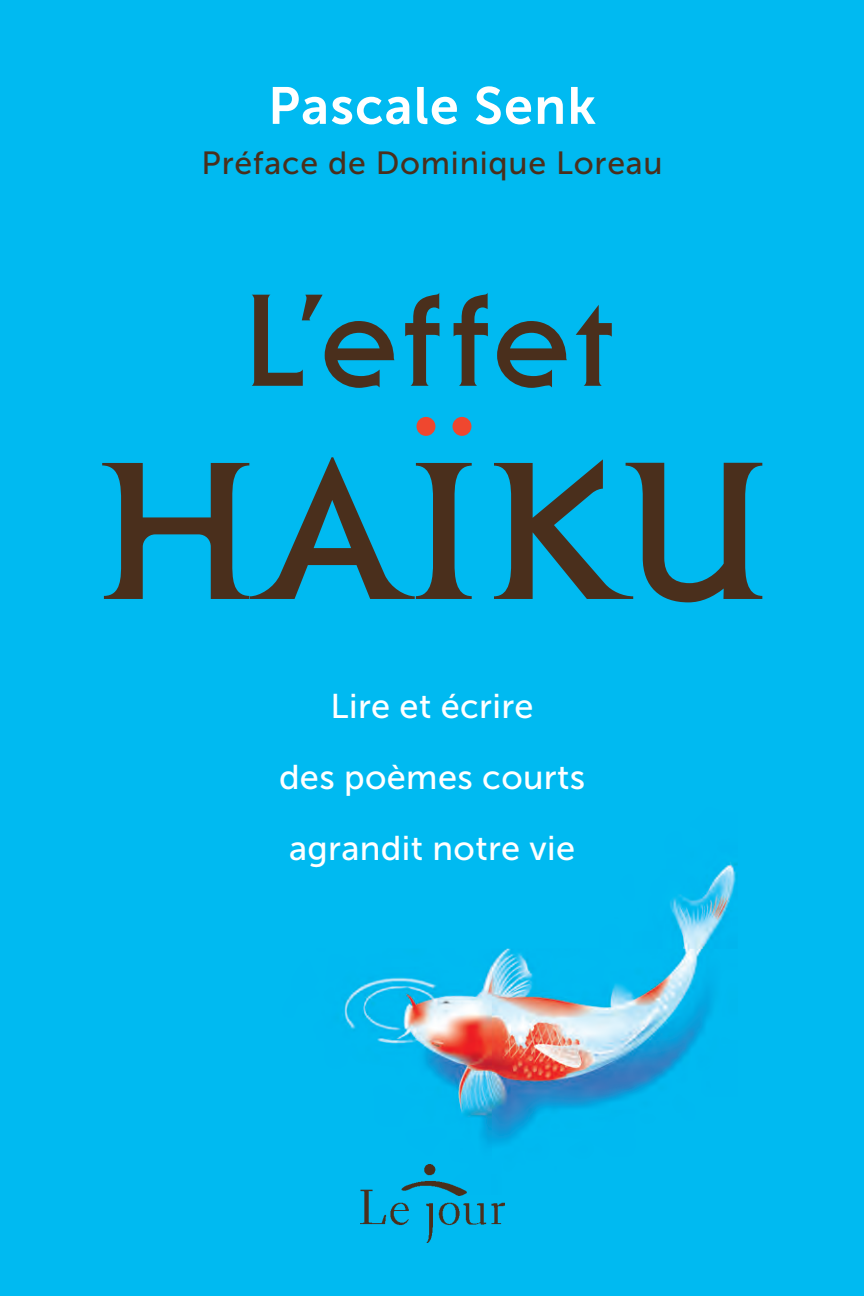
<style>
.page{position:relative;width:864px;height:1296px;background:#00baf1}
.page>*{position:absolute;margin:0;border:0;box-sizing:border-box;transform-origin:0 0}
.t1{font:190.4px "Felina T26 Gothic";letter-spacing:-.015em;color:#4a2f1c}
.t2{font:700 128px "Serif Gothic";letter-spacing:.045em;color:#4a2f1c}
.t3{font:52px "Museo Sans 700";letter-spacing:.025em;color:#fff}
.t4{font:34.4px/70.8px "Museo Sans 500";letter-spacing:.01em;color:#fff;text-align:center}
.t5{font:32px "Museo Sans 500";letter-spacing:.025em;color:#4a2f1c}
</style>
<div class="page">
<img style="left:360px;top:1165px;width:144px;height:78px">
<div style="left:416px;top:417px;width:19px;height:19px;background:#ef472f;border-radius:50%"></div>
<div style="left:453px;top:417px;width:18px;height:19px;background:#ef472f;border-radius:50%"></div>
<h3 class="t3" style="left:268px;top:77px;width:330px">Pascale Senk</h3>
<p class="t5" style="left:201px;top:145px;width:463px">Préface de Dominique Loreau</p>
<h2 class="t2" style="left:245px;top:266px;width:369px">L’effet</h2>
<h1 class="t1" style="left:98px;top:400px;width:670px">HAIKU</h1>
<p class="t4" style="left:279px;top:671px;width:308px">Lire et écrire<br>des poèmes courts agrandit notre vie</p>
</div>
